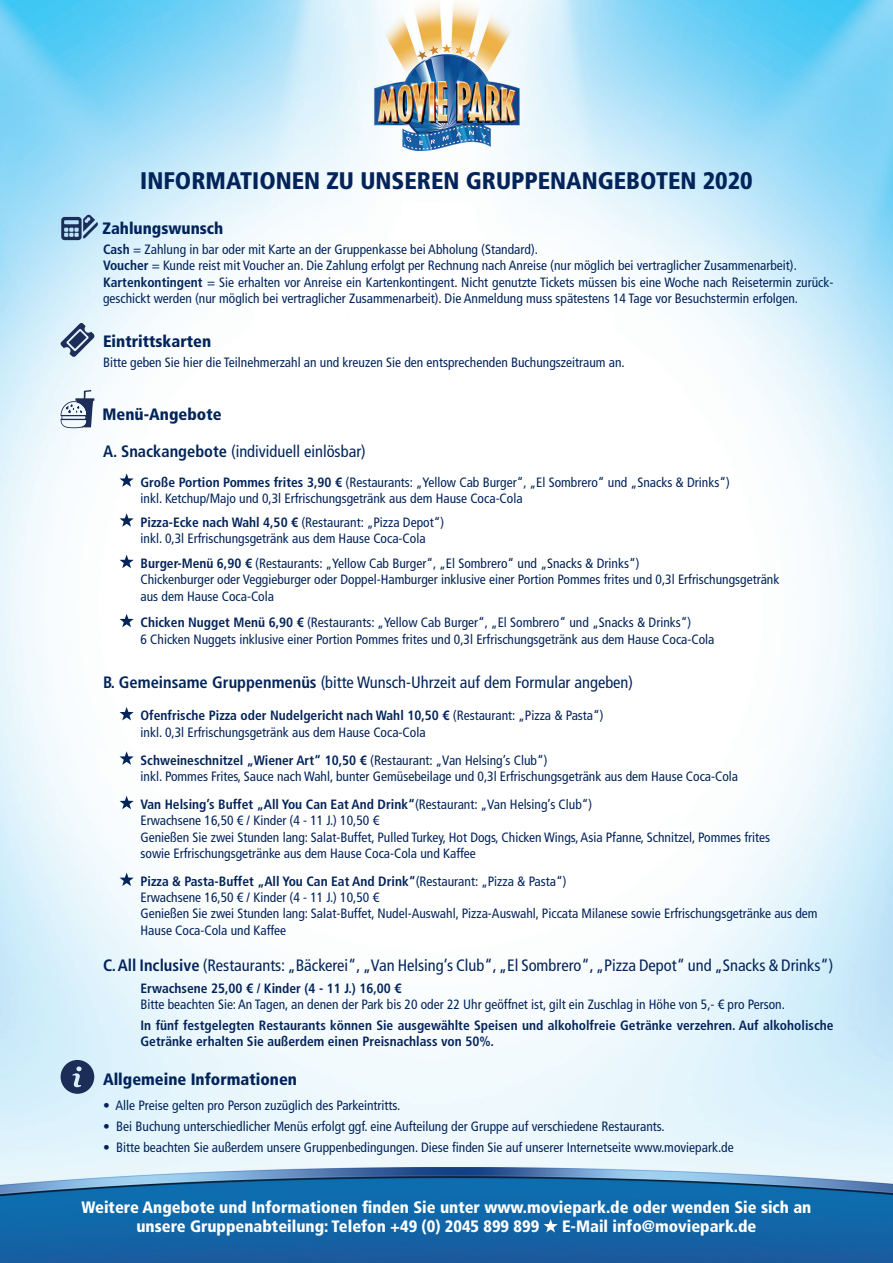
<style>
.page{position:relative;width:893px;height:1263px;background:#fff}
.page>*{position:absolute;margin:0;border:0;box-sizing:border-box;transform-origin:0 0}
.t1{font:900 condensed 24px "Frutiger LT";color:#03245a}
.t2{font:condensed 16.5px "Frutiger LT";color:#03245a}
.t3{font:900 condensed 16.5px/19.8px "Frutiger LT";color:#fff}
.t4{font:900 condensed 16.5px "Frutiger LT";color:#03245a}
.t5{font:condensed 13.5px/16.2px "Frutiger LT";color:#03245a}
.t6{font:700 condensed 13.5px/16.2px "Frutiger LT";color:#03245a}
.s1{font-weight:700}
</style>
<div class="page">
<img style="left:0;top:0;width:893px;height:1263px">
<svg style="left:120px;top:473px;width:14px;height:14px"></svg>
<svg style="left:120px;top:513px;width:14px;height:14px"></svg>
<svg style="left:120px;top:555px;width:14px;height:13px"></svg>
<svg style="left:120px;top:614px;width:14px;height:13px"></svg>
<svg style="left:120px;top:707px;width:14px;height:13px"></svg>
<svg style="left:120px;top:751px;width:14px;height:14px"></svg>
<svg style="left:120px;top:796px;width:14px;height:13px"></svg>
<svg style="left:120px;top:872px;width:14px;height:14px"></svg>
<svg style="left:543px;top:1219px;width:15px;height:13px"></svg>
<svg style="left:61px;top:323px;width:33px;height:34px"></svg>
<svg style="left:61px;top:390px;width:33px;height:38px"></svg>
<svg style="left:61px;top:1060px;width:33px;height:34px"></svg>
<svg style="left:61px;top:214px;width:37px;height:26px"></svg>
<h1 class="t1" style="left:140px;top:166px;width:614px">INFORMATIONEN ZU UNSEREN GRUPPENANGEBOTEN 2020</h1>
<p class="t4" style="left:102px;top:218px;width:123px">Zahlungswunsch</p>
<p class="t5" style="left:103px;top:241px;width:732px"><span class="s1">Cash</span> = Zahlung in bar oder mit Karte an der Gruppenkasse bei Abholung (Standard).<br><span class="s1">Voucher</span> = Kunde reist mit Voucher an. Die Zahlung erfolgt per Rechnung nach Anreise (nur möglich bei vertraglicher Zusammenarbeit).<br><span class="s1">Kartenkontingent</span> = Sie erhalten vor Anreise ein Kartenkontingent. Nicht genutzte Tickets müssen bis eine Woche nach Reisetermin zurück&shy;geschickt werden (nur möglich bei vertraglicher Zusammenarbeit). Die Anmeldung muss spätestens 14 Tage vor Besuchstermin erfolgen.</p>
<p class="t4" style="left:103px;top:331px;width:110px">Eintrittskarten</p>
<p class="t5" style="left:103px;top:355px;width:523px">Bitte geben Sie hier die Teilnehmerzahl an und kreuzen Sie den entsprechenden Buchungszeitraum an.</p>
<p class="t4" style="left:102px;top:405px;width:121px">Menü-Angebote</p>
<p class="t2" style="left:103px;top:442px;width:264px"><span class="s1">A. Snackangebote</span> (individuell einlösbar)</p>
<p class="t5" style="left:141px;top:474px;width:591px"><span class="s1">Große Portion Pommes frites 3,90 €</span> (Restaurants: „Yellow Cab Burger“, „El Sombrero“ und „Snacks &amp; Drinks“) inkl. Ketchup/Majo und 0,3l Erfrischungsgetränk aus dem Hause Coca-Cola</p>
<p class="t5" style="left:141px;top:514px;width:305px"><span class="s1">Pizza-Ecke nach Wahl 4,50 €</span> (Restaurant: „Pizza Depot“) inkl. 0,3l Erfrischungsgetränk aus dem Hause Coca-Cola</p>
<p class="t5" style="left:141px;top:555px;width:640px"><span class="s1">Burger-Menü 6,90 €</span> (Restaurants: „Yellow Cab Burger“, „El Sombrero“ und „Snacks &amp; Drinks“)<br>Chickenburger oder Veggieburger oder Doppel-Hamburger inklusive einer Portion Pommes frites und 0,3l Erfrischungsgetränk aus dem Hause Coca-Cola</p>
<p class="t5" style="left:141px;top:615px;width:575px"><span class="s1">Chicken Nugget Menü 6,90 €</span> (Restaurants: „Yellow Cab Burger“, „El Sombrero“ und „Snacks &amp; Drinks“)<br>6 Chicken Nuggets inklusive einer Portion Pommes frites und 0,3l Erfrischungsgetränk aus dem Hause Coca-Cola</p>
<p class="t2" style="left:103px;top:673px;width:532px"><span class="s1">B. Gemeinsame Gruppenmenüs</span> (bitte Wunsch-Uhrzeit auf dem Formular angeben)</p>
<p class="t5" style="left:141px;top:708px;width:465px"><span class="s1">Ofenfrische Pizza oder Nudelgericht nach Wahl 10,50 €</span> (Restaurant: „Pizza &amp; Pasta“) inkl. 0,3l Erfrischungsgetränk aus dem Hause Coca-Cola</p>
<p class="t5" style="left:141px;top:752px;width:599px"><span class="s1">Schweineschnitzel „Wiener Art“ 10,50 €</span> (Restaurant: „Van Helsing’s Club“)<br>inkl. Pommes Frites, Sauce nach Wahl, bunter Gemüsebeilage und 0,3l Erfrischungsgetränk aus dem Hause Coca-Cola</p>
<p class="t5" style="left:141px;top:796px;width:631px"><span class="s1">Van Helsing’s Buffet „All You Can Eat And Drink“</span>(Restaurant: „Van Helsing’s Club“)<br>Erwachsene 16,50 € / Kinder (4 - 11 J.) 10,50 €<br>Genießen Sie zwei Stunden lang: Salat-Buffet, Pulled Turkey, Hot Dogs, Chicken Wings, Asia Pfanne, Schnitzel, Pommes frites sowie Erfrischungsgetränke aus dem Hause Coca-Cola und Kaffee</p>
<p class="t5" style="left:141px;top:873px;width:678px"><span class="s1">Pizza &amp; Pasta-Buffet „All You Can Eat And Drink“</span>(Restaurant: „Pizza &amp; Pasta“)<br>Erwachsene 16,50 € / Kinder (4 - 11 J.) 10,50 €<br>Genießen Sie zwei Stunden lang: Salat-Buffet, Nudel-Auswahl, Pizza-Auswahl, Piccata Milanese sowie Erfrischungsgetränke aus dem Hause Coca-Cola und Kaffee</p>
<p class="t2" style="left:103px;top:955px;width:732px"><span class="s1">C. All Inclusive</span> (Restaurants: „Bäckerei“, „Van Helsing’s Club“, „El Sombrero“, „Pizza Depot“ und „Snacks &amp; Drinks“)</p>
<p class="t6" style="left:141px;top:980px;width:262px">Erwachsene 25,00 € / Kinder (4 - 11 J.) 16,00 €</p>
<p class="t5" style="left:141px;top:996px;width:646px">Bitte beachten Sie: An Tagen, an denen der Park bis 20 oder 22 Uhr geöffnet ist, gilt ein Zuschlag in Höhe von 5,- € pro Person.</p>
<p class="t6" style="left:141px;top:1017px;width:694px">In fünf festgelegten Restaurants können Sie ausgewählte Speisen und alkoholfreie Getränke verzehren. Auf alkoholische<br>Getränke erhalten Sie außerdem einen Preisnachlass von 50%.</p>
<p class="t4" style="left:103px;top:1069px;width:196px">Allgemeine Informationen</p>
<p class="t5" style="left:103px;top:1097px;width:299px">• Alle Preise gelten pro Person zuzüglich des Parkeintritts.</p>
<p class="t5" style="left:103px;top:1118px;width:563px">• Bei Buchung unterschiedlicher Menüs erfolgt ggf. eine Aufteilung der Gruppe auf verschiedene Restaurants.</p>
<p class="t5" style="left:103px;top:1139px;width:632px">• Bitte beachten Sie außerdem unsere Gruppenbedingungen. Diese finden Sie auf unserer Internetseite www.moviepark.de</p>
<p class="t3" style="left:136px;top:1197px;width:676px;text-indent:-55px">Weitere Angebote und Informationen finden Sie unter www.moviepark.de oder wenden Sie sich an unsere Gruppenabteilung: Telefon +49 (0) 2045 899 899</p>
<p class="t3" style="left:562px;top:1217px;width:196px">E-Mail info@moviepark.de</p>
</div>
